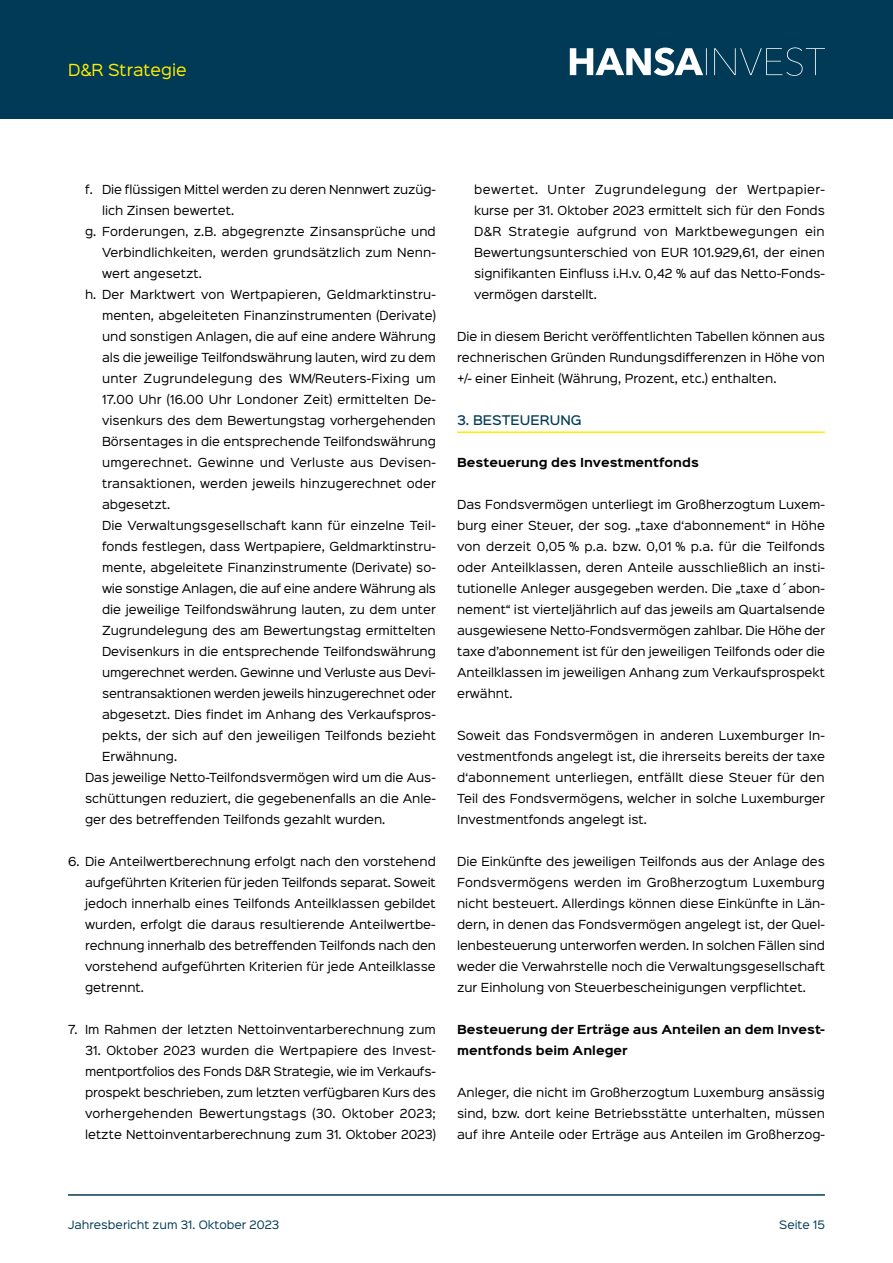
<style>
.page{position:relative;width:893px;height:1263px;background:#fff}
.page>*{position:absolute;margin:0;border:0;box-sizing:border-box;transform-origin:0 0}
.t1{font:15px "Sinkin Sans 400";color:#ffed00}
.t2{font:500 12px "Sinkin Sans 500";color:#003a56}
.t3{font:11.25px/21px "Sinkin Sans 400";color:#000;text-align:justify}
.t4{font:700 11.25px/21px "Sinkin Sans 700";color:#000}
.t5{font:11.25px "Sinkin Sans 400";letter-spacing:.02em;color:#000}
.t6{font:10.5px "Sinkin Sans 400";color:#003a56}
</style>
<div class="page">
<div style="left:0;top:0;width:893px;height:119px;background:#003a56"></div>
<svg style="left:570px;top:47px;width:255px;height:29px"></svg>
<hr style="left:68px;top:1194px;width:757px;height:2px;background:#003a56">
<hr style="left:457px;top:431px;width:368px;height:2px;background:#ffed00">
<h1 class="t1" style="left:68px;top:57px;width:120px">D&amp;R Strategie</h1>
<p class="t3" style="left:85px;top:178px;width:352px">f. Die flüssigen Mittel werden zu deren Nennwert zuzüg-</p>
<p class="t3" style="left:102px;top:199px;width:134px">lich Zinsen bewertet.</p>
<p class="t3" style="left:85px;top:220px;width:352px">g. Forderungen, z.B. abgegrenzte Zinsansprüche und</p>
<p class="t3" style="left:102px;top:241px;width:335px">Verbindlichkeiten, werden grundsätzlich zum Nenn-</p>
<p class="t3" style="left:102px;top:262px;width:101px">wert angesetzt.</p>
<p class="t3" style="left:85px;top:283px;width:352px">h. Der Marktwert von Wertpapieren, Geldmarktinstru-</p>
<p class="t3" style="left:102px;top:304px;width:335px">menten, abgeleiteten Finanzinstrumenten (Derivate)</p>
<p class="t3" style="left:102px;top:325px;width:335px">und sonstigen Anlagen, die auf eine andere Währung</p>
<p class="t3" style="left:102px;top:346px;width:335px">als die jeweilige Teilfondswährung lauten, wird zu dem</p>
<p class="t5" style="left:102px;top:369px;width:335px">unter Zugrundelegung des WM/Reuters-Fixing um</p>
<p class="t3" style="left:102px;top:388px;width:335px">17.00 Uhr (16.00 Uhr Londoner Zeit) ermittelten De-</p>
<p class="t3" style="left:102px;top:409px;width:335px">visenkurs des dem Bewertungstag vorhergehenden</p>
<p class="t3" style="left:102px;top:430px;width:335px">Börsentages in die entsprechende Teilfondswährung</p>
<p class="t3" style="left:102px;top:451px;width:335px">umgerechnet. Gewinne und Verluste aus Devisen-</p>
<p class="t3" style="left:102px;top:472px;width:335px">transaktionen, werden jeweils hinzugerechnet oder</p>
<p class="t3" style="left:102px;top:493px;width:70px">abgesetzt.</p>
<p class="t3" style="left:102px;top:514px;width:335px">Die Verwaltungsgesellschaft kann für einzelne Teil-</p>
<p class="t3" style="left:102px;top:535px;width:335px">fonds festlegen, dass Wertpapiere, Geldmarktinstru-</p>
<p class="t3" style="left:102px;top:556px;width:335px">mente, abgeleitete Finanzinstrumente (Derivate) so-</p>
<p class="t3" style="left:102px;top:577px;width:335px">wie sonstige Anlagen, die auf eine andere Währung als</p>
<p class="t3" style="left:102px;top:598px;width:335px">die jeweilige Teilfondswährung lauten, zu dem unter</p>
<p class="t3" style="left:102px;top:619px;width:335px">Zugrundelegung des am Bewertungstag ermittelten</p>
<p class="t3" style="left:102px;top:640px;width:335px">Devisenkurs in die entsprechende Teilfondswährung</p>
<p class="t3" style="left:102px;top:661px;width:335px">umgerechnet werden. Gewinne und Verluste aus Devi-</p>
<p class="t3" style="left:102px;top:682px;width:335px">sentransaktionen werden jeweils hinzugerechnet oder</p>
<p class="t3" style="left:102px;top:703px;width:335px">abgesetzt. Dies findet im Anhang des Verkaufspros-</p>
<p class="t3" style="left:102px;top:724px;width:335px">pekts, der sich auf den jeweiligen Teilfonds bezieht</p>
<p class="t3" style="left:102px;top:745px;width:77px">Erwähnung.</p>
<p class="t3" style="left:85px;top:766px;width:352px">Das jeweilige Netto-Teilfondsvermögen wird um die Aus-</p>
<p class="t3" style="left:85px;top:787px;width:352px">schüttungen reduziert, die gegebenenfalls an die Anle-</p>
<p class="t3" style="left:85px;top:808px;width:302px">ger des betreffenden Teilfonds gezahlt wurden.</p>
<p class="t3" style="left:85px;top:850px;width:352px;text-indent:-17px">6. Die Anteilwertberechnung erfolgt nach den vorstehend aufgeführten Kriterien für jeden Teilfonds separat. Soweit jedoch innerhalb eines Teilfonds Anteilklassen gebildet wurden, erfolgt die daraus resultierende Anteilwertbe&shy;rechnung innerhalb des betreffenden Teilfonds nach den vorstehend aufgeführten Kriterien für jede Anteilklasse getrennt.</p>
<p class="t3" style="left:68px;top:1018px;width:369px">7. Im Rahmen der letzten Nettoinventarberechnung zum</p>
<p class="t3" style="left:85px;top:1039px;width:352px">31. Oktober 2023 wurden die Wertpapiere des Invest&shy;mentportfolios des Fonds D&amp;R Strategie, wie im Verkaufs&shy;prospekt beschrieben, zum letzten verfügbaren Kurs des vorhergehenden Bewertungstags (30. Oktober 2023; letzte Nettoinventarberechnung zum 31. Oktober 2023)</p>
<p class="t3" style="left:474px;top:178px;width:352px">bewertet. Unter Zugrundelegung der Wertpapier&shy;kurse per 31. Oktober 2023 ermittelt sich für den Fonds D&amp;R Strategie aufgrund von Marktbewegungen ein Bewertungsunterschied von EUR 101.929,61, der einen signifikanten Einfluss i.H.v. 0,42 % auf das Netto-Fonds&shy;vermögen darstellt.</p>
<p class="t3" style="left:457px;top:325px;width:369px">Die in diesem Bericht veröffentlichten Tabellen können aus rechnerischen Gründen Rundungsdifferenzen in Höhe von +/- einer Einheit (Währung, Prozent, etc.) enthalten.</p>
<p class="t2" style="left:457px;top:410px;width:126px">3. BESTEUERUNG</p>
<p class="t4" style="left:457px;top:453px;width:243px">Besteuerung des Investmentfonds</p>
<p class="t3" style="left:457px;top:493px;width:370px">Das Fondsvermögen unterliegt im Großherzogtum Luxem&shy;burg einer Steuer, der sog. „taxe d‘abonnement“ in Höhe von derzeit 0,05 % p.a. bzw. 0,01 % p.a. für die Teilfonds oder Anteilklassen, deren Anteile ausschließlich an insti&shy;tutionelle Anleger ausgegeben werden. Die „taxe d´abon&shy;nement“ ist vierteljährlich auf das jeweils am Quartalsende ausgewiesene Netto-Fondsvermögen zahlbar. Die Höhe der taxe d’abonnement ist für den jeweiligen Teilfonds oder die Anteilklassen im jeweiligen Anhang zum Verkaufsprospekt erwähnt.</p>
<p class="t3" style="left:457px;top:724px;width:369px">Soweit das Fondsvermögen in anderen Luxemburger In&shy;vestmentfonds angelegt ist, die ihrerseits bereits der taxe d‘abonnement unterliegen, entfällt diese Steuer für den Teil des Fondsvermögens, welcher in solche Luxemburger Investmentfonds angelegt ist.</p>
<p class="t3" style="left:457px;top:850px;width:369px">Die Einkünfte des jeweiligen Teilfonds aus der Anlage des Fondsvermögens werden im Großherzogtum Luxemburg nicht besteuert. Allerdings können diese Einkünfte in Län&shy;dern, in denen das Fondsvermögen angelegt ist, der Quel&shy;lenbesteuerung unterworfen werden. In solchen Fällen sind weder die Verwahrstelle noch die Verwaltungsgesellschaft zur Einholung von Steuerbescheinigungen verpflichtet.</p>
<p class="t4" style="left:457px;top:1020px;width:369px">Besteuerung der Erträge aus Anteilen an dem Invest&shy;mentfonds beim Anleger</p>
<p class="t3" style="left:457px;top:1081px;width:369px">Anleger, die nicht im Großherzogtum Luxemburg ansässig sind, bzw. dort keine Betriebsstätte unterhalten, müssen auf ihre Anteile oder Erträge aus Anteilen im Großherzog-</p>
<p class="t6" style="left:68px;top:1216px;width:213px">Jahresbericht zum 31. Oktober 2023</p>
<p class="t6" style="left:779px;top:1216px;width:47px">Seite 15</p>
</div>
